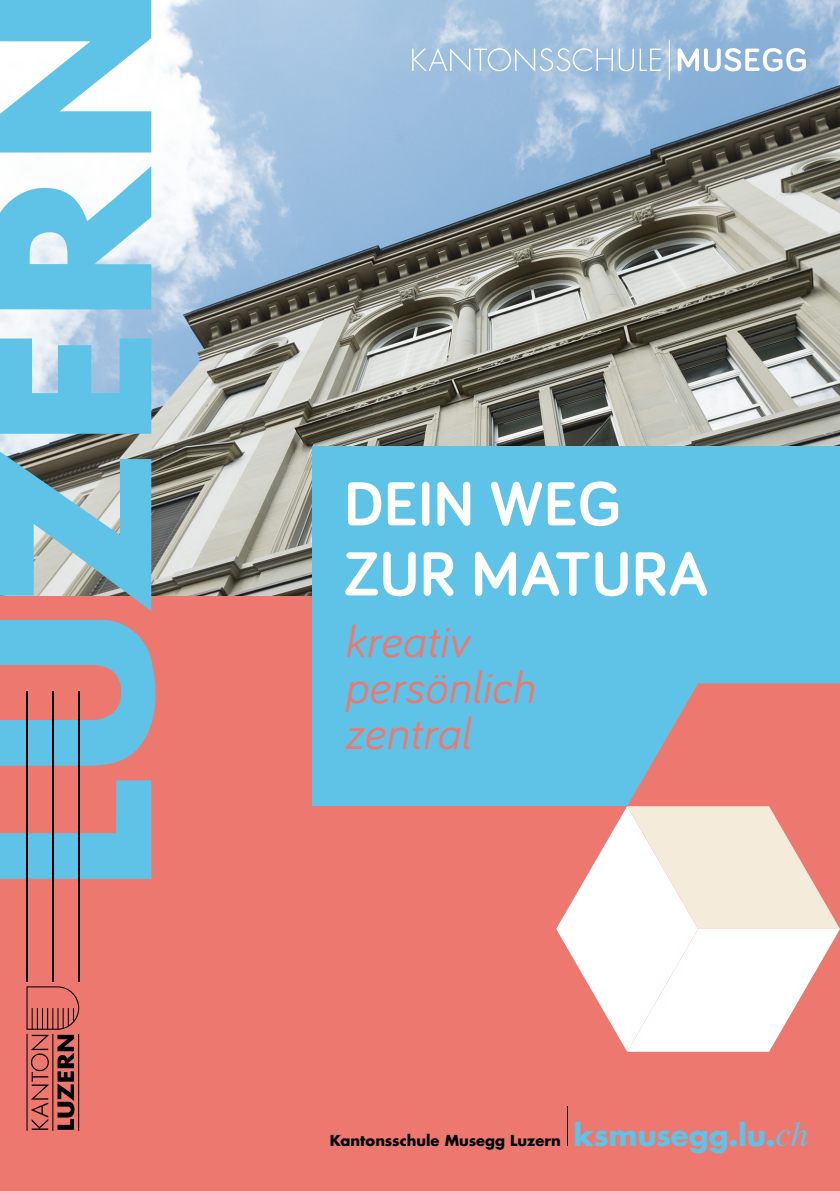
<style>
.page{position:relative;width:840px;height:1191px;background:#fff}
.page>*{position:absolute;margin:0;border:0;box-sizing:border-box;transform-origin:0 0}
.t1{font:700 64px/70px "Bariol";letter-spacing:.01em;color:#fff}
.t2{font:italic 46px/46px "Bariol";letter-spacing:.01em;color:#ed7870}
.t3{font:700 14.6px "Futura Luzern";color:#000}
.s1{font-size:29.4px;color:#5ec3e6}
.s2{font-family:"Times";font-weight:400;font-style:italic;font-size:35px;color:#5ec3e6}
</style>
<div class="page">
<div style="left:0;top:0;width:839px;height:1191px;background:#ed7870"></div>
<img style="left:0;top:0;width:839px;height:595px">
<div style="left:312px;top:446px;width:527px;height:360px;background:#5ec3e6"></div>
<img style="left:0;top:41px;width:1px;height:347px">
<svg style="left:627px;top:683px;width:212px;height:123px;fill:#ed7870"></svg>
<svg style="left:556px;top:806px;width:283px;height:245px"></svg>
<svg style="left:0;top:451px;width:151px;height:160px;background:#82aebd"></svg>
<svg style="left:0;top:0;width:151px;height:152px;background:#8cd4ec"></svg>
<svg style="left:0;top:620px;width:156px;height:146px"></svg>
<svg style="left:0;top:338px;width:151px;height:96px;background:#73c6e6"></svg>
<svg style="left:0;top:780px;width:151px;height:99px"></svg>
<svg style="left:0;top:166px;width:151px;height:143px;background:#8dd3ec"></svg>
<hr style="left:26px;top:1033px;width:2px;height:97px;background:#000">
<hr style="left:52px;top:1033px;width:1px;height:97px;background:#000">
<hr style="left:52px;top:691px;width:1px;height:291px;background:#000">
<hr style="left:78px;top:1033px;width:1px;height:97px;background:#000">
<hr style="left:78px;top:691px;width:1px;height:291px;background:#000">
<svg style="left:26px;top:986px;width:53px;height:143px"></svg>
<hr style="left:27px;top:691px;width:1px;height:291px;background:#000">
<hr style="left:566px;top:1106px;width:1px;height:39px;background:#000">
<hr style="left:668px;top:40px;width:1px;height:40px;background:#fff">
<svg style="left:677px;top:48px;width:128px;height:23px;background:#bbd1e7"></svg>
<svg style="left:412px;top:48px;width:200px;height:24px;background:#aec8e2"></svg>
<svg style="left:618px;top:49px;width:15px;height:22px"></svg>
<svg style="left:639px;top:49px;width:21px;height:22px"></svg>
<h1 class="t1" style="left:344px;top:466px;width:365px">DEIN WEG<br>ZUR MATURA</h1>
<h2 class="t2" style="left:344px;top:617px;width:191px">kreativ persönlich zentral</h2>
<p class="t3" style="left:329px;top:1130px;width:479px">Kantonsschule Musegg Luzern <span class="s1">ksmusegg.lu.</span><span class="s2">ch</span></p>
</div>
